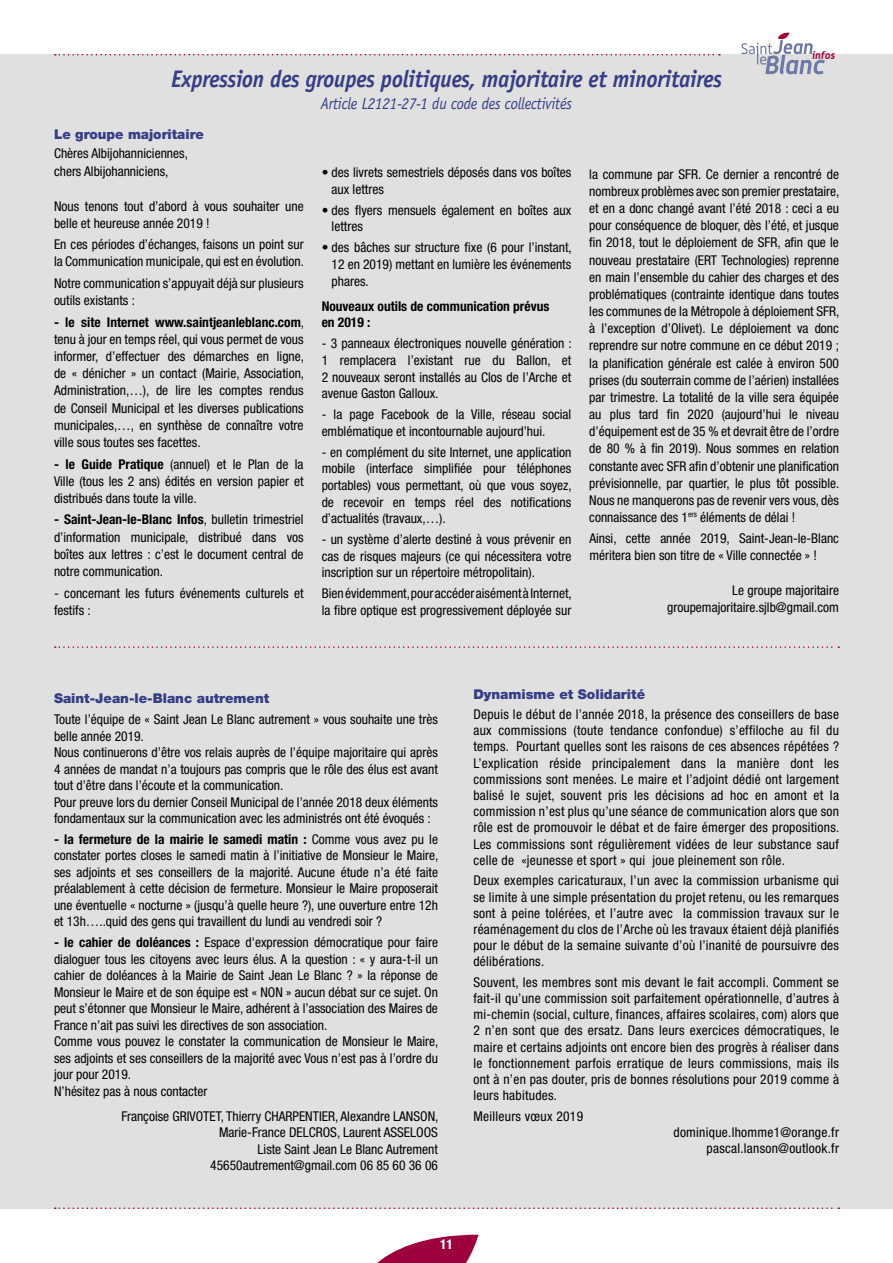
<style>
.page{position:relative;width:893px;height:1263px;background:#fff}
.page>*{position:absolute;margin:0;border:0;box-sizing:border-box;transform-origin:0 0}
.t1{font:italic 700 24px "Officina Sans Std";letter-spacing:-.01em;color:#353e85;scale:.91 1}
.t2{font:italic 16.5px "Officina Sans Std";letter-spacing:-.01em;color:#353e85;scale:.91 1}
.t3{font:condensed 13.5px/16.5px "Helvetica Neue LT Std";color:#000}
.t4{font:900 13.5px "Helvetica Neue LT Std";color:#353e85}
.t5{font:condensed 13.5px/16.2px "Helvetica Neue LT Std";letter-spacing:.02em;color:#000;text-align:right}
.t6{font:700 condensed 13.5px/16.6px "Helvetica Neue LT Std";color:#000}
.t7{font:700 condensed 13.5px "Helvetica Neue LT Std";color:#fff}
.t8{font:italic 700 10.5px "Alwyn";color:#9d003d}
.s1{font-weight:700}
</style>
<div class="page">
<svg style="left:377px;top:1234px;width:101px;height:29px"></svg>
<div style="left:0;top:54px;width:893px;height:1155px;background:#e0e0e0"></div>
<svg style="left:55px;top:1207px;width:784px;height:2px"></svg>
<svg style="left:55px;top:54px;width:665px;height:2px"></svg>
<svg style="left:741px;top:33px;width:84px;height:41px"></svg>
<svg style="left:55px;top:646px;width:784px;height:2px"></svg>
<p class="t8" style="left:812px;top:48px;width:24px">infos</p>
<h1 class="t1" style="left:171px;top:64px;width:607px">Expression des groupes politiques, majoritaire et minoritaires</h1>
<p class="t2" style="left:321px;top:94px;width:278px">Article L2121-27-1 du code des collectivités</p>
<p class="t4" style="left:54px;top:126px;width:151px">Le groupe majoritaire</p>
<p class="t3" style="left:54px;top:143px;width:135px;line-height:18.8px">Chères Albijohanniciennes, chers Albijohanniciens,</p>
<p class="t3" style="left:54px;top:197px;width:251px;line-height:17.2px">Nous tenons tout d’abord à vous souhaiter une belle et heureuse année 2019 !</p>
<p class="t3" style="left:54px;top:236px;width:252px;line-height:17.2px">En ces périodes d’échanges, faisons un point sur la Communication municipale, qui est en évolution.</p>
<p class="t3" style="left:54px;top:274px;width:251px;line-height:17.2px">Notre communication s’appuyait déjà sur plusieurs outils existants :</p>
<p class="t3" style="left:54px;top:313px;width:252px;line-height:17.2px;text-align:justify"><span class="s1">- le site Internet www.saintjeanleblanc.com</span>, tenu à jour en temps réel, qui vous permet de vous informer, d’effectuer des démarches en ligne, de « dénicher » un contact (Mairie, Association, Administration,…), de lire les comptes rendus de Conseil Municipal et les diverses publications municipales,…, en synthèse de connaître votre ville sous toutes ses facettes.</p>
<p class="t3" style="left:54px;top:455px;width:251px;line-height:17.2px;text-align:justify"><span class="s1">- le Guide Pratique</span> (annuel) et le Plan de la Ville (tous les 2 ans) édités en version papier et distribués dans toute la ville.</p>
<p class="t3" style="left:54px;top:511px;width:251px;line-height:17.2px;text-align:justify"><span class="s1">- Saint-Jean-le-Blanc Infos</span>, bulletin trimestriel d’information municipale, distribué dans vos boîtes aux lettres : c’est le document central de notre communication.</p>
<p class="t3" style="left:54px;top:584px;width:251px;line-height:17.2px">- concernant les futurs événements culturels et festifs :</p>
<p class="t3" style="left:332px;top:164px;width:241px;text-indent:-10px">• des livrets semestriels déposés dans vos boîtes aux lettres</p>
<p class="t3" style="left:332px;top:202px;width:241px;text-indent:-10px">• des flyers mensuels également en boîtes aux lettres</p>
<p class="t3" style="left:332px;top:239px;width:242px;text-align:justify;text-indent:-10px">• des bâches sur structure fixe (6 pour l’instant, 12 en 2019) mettant en lumière les événements phares.</p>
<p class="t6" style="left:322px;top:297px;width:229px">Nouveaux outils de communication prévus en 2019 :</p>
<p class="t3" style="left:322px;top:335px;width:252px;text-align:justify">- 3 panneaux électroniques nouvelle génération :<br>1 remplacera l’existant rue du Ballon, et 2 nouveaux seront installés au Clos de l’Arche et avenue Gaston Galloux.</p>
<p class="t3" style="left:322px;top:406px;width:251px">- la page Facebook de la Ville, réseau social emblématique et incontournable aujourd’hui.</p>
<p class="t3" style="left:322px;top:443px;width:252px;text-align:justify">- en complément du site Internet, une application mobile (interface simplifiée pour téléphones portables) vous permettant, où que vous soyez, de recevoir en temps réel des notifications d’actualités (travaux,…).</p>
<p class="t3" style="left:322px;top:531px;width:251px;text-align:justify">- un système d’alerte destiné à vous prévenir en cas de risques majeurs (ce qui nécessitera votre inscription sur un répertoire métropolitain).</p>
<p class="t3" style="left:322px;top:585px;width:252px">Bien évidemment, pour accéder aisément à Internet, la fibre optique est progressivement déployée sur</p>
<p class="t3" style="left:589px;top:165px;width:252px;line-height:17.1px;text-align:justify">la commune par SFR. Ce dernier a rencontré de nombreux problèmes avec son premier prestataire, et en a donc changé avant l’été 2018 : ceci a eu pour conséquence de bloquer, dès l’été, et jusque fin 2018, tout le déploiement de SFR, afin que le nouveau prestataire (ERT Technologies) reprenne en main l’ensemble du cahier des charges et des problématiques (contrainte identique dans toutes les communes de la Métropole à déploiement SFR, à l’exception d’Olivet). Le déploiement va donc reprendre sur notre commune en ce début 2019 ; la planification générale est calée à environ 500 prises (du souterrain comme de l’aérien) installées par trimestre. La totalité de la ville sera équipée au plus tard fin 2020 (aujourd’hui le niveau d’équipement est de 35 % et devrait être de l’ordre de 80 % à fin 2019). Nous sommes en relation constante avec SFR afin d’obtenir une planification prévisionnelle, par quartier, le plus tôt possible.<br>Nous ne manquerons pas de revenir vers vous, dès connaissance des 1<sup>ers</sup> éléments de délai !</p>
<p class="t3" style="left:589px;top:530px;width:251px;line-height:17.1px">Ainsi, cette année 2019, Saint-Jean-le-Blanc méritera bien son titre de « Ville connectée » !</p>
<p class="t3" style="left:667px;top:581px;width:173px;line-height:17.1px;text-align:right">Le groupe majoritaire groupemajoritaire.sjlb@gmail.com</p>
<p class="t4" style="left:54px;top:690px;width:217px">Saint-Jean-le-Blanc autrement</p>
<p class="t3" style="left:54px;top:711px;width:385px">Toute l’équipe de « Saint Jean Le Blanc autrement » vous souhaite une très belle année 2019.<br>Nous continuerons d’être vos relais auprès de l’équipe majoritaire qui après 4 années de mandat n’a toujours pas compris que le rôle des élus est avant tout d’être dans l’écoute et la communication.<br>Pour preuve lors du dernier Conseil Municipal de l’année 2018 deux éléments fondamentaux sur la communication avec les administrés ont été évoqués :</p>
<p class="t3" style="left:54px;top:831px;width:386px;text-align:justify"><span class="s1">- la fermeture de la mairie le samedi matin :</span> Comme vous avez pu le constater portes closes le samedi matin à l’initiative de Monsieur le Maire, ses adjoints et ses conseillers de la majorité. Aucune étude n’a été faite préalablement à cette décision de fermeture. Monsieur le Maire proposerait une éventuelle « nocturne » (jusqu’à quelle heure ?), une ouverture entre 12h et 13h…..quid des gens qui travaillent du lundi au vendredi soir ?</p>
<p class="t3" style="left:54px;top:934px;width:386px"><span class="s1">- le cahier de doléances :</span> Espace d'expression démocratique pour faire dialoguer tous les citoyens avec leurs élus. A la question : « y aura-t-il un cahier de doléances à la Mairie de Saint Jean Le Blanc ? » la réponse de Monsieur le Maire et de son équipe est « NON » aucun débat sur ce sujet. On peut s’étonner que Monsieur le Maire, adhérent à l’association des Maires de France n’ait pas suivi les directives de son association.<br>Comme vous pouvez le constater la communication de Monsieur le Maire, ses adjoints et ses conseillers de la majorité avec Vous n’est pas à l’ordre du jour pour 2019.<br>N’hésitez pas à nous contacter</p>
<p class="t3" style="left:121px;top:1107px;width:319px;text-align:right">Françoise GRIVOTET, Thierry CHARPENTIER, Alexandre LANSON, Marie-France DELCROS, Laurent ASSELOOS<br>Liste Saint Jean Le Blanc Autrement 45650autrement@gmail.com 06 85 60 36 06</p>
<p class="t4" style="left:473px;top:686px;width:173px">Dynamisme et Solidarité</p>
<p class="t3" style="left:473px;top:706px;width:367px;text-align:justify">Depuis le début de l’année 2018, la présence des conseillers de base aux commissions (toute tendance confondue) s’effiloche au fil du temps. Pourtant quelles sont les raisons de ces absences répétées ?<br>L’explication réside principalement dans la manière dont les commissions sont menées. Le maire et l’adjoint dédié ont largement balisé le sujet, souvent pris les décisions ad hoc en amont et la commission n’est plus qu’une séance de communication alors que son rôle est de promouvoir le débat et de faire émerger des propositions.<br>Les commissions sont régulièrement vidées de leur substance sauf celle de «jeunesse et sport » qui joue pleinement son rôle.</p>
<p class="t3" style="left:473px;top:872px;width:367px;text-align:justify">Deux exemples caricaturaux, l’un avec la commission urbanisme qui se limite à une simple présentation du projet retenu, ou les remarques sont à peine tolérées, et l’autre avec la commission travaux sur le réaménagement du clos de l’Arche où les travaux étaient déjà planifiés pour le début de la semaine suivante d’où l’inanité de poursuivre des délibérations.</p>
<p class="t3" style="left:473px;top:974px;width:367px;text-align:justify">Souvent, les membres sont mis devant le fait accompli. Comment se fait-il qu’une commission soit parfaitement opérationnelle, d’autres à mi-chemin (social, culture, finances, affaires scolaires, com) alors que 2 n’en sont que des ersatz. Dans leurs exercices démocratiques, le maire et certains adjoints ont encore bien des progrès à réaliser dans le fonctionnement parfois erratique de leurs commissions, mais ils ont à n’en pas douter, pris de bonnes résolutions pour 2019 comme à leurs habitudes.</p>
<p class="t5" style="left:473px;top:1108px;width:111px">Meilleurs vœux 2019</p>
<p class="t5" style="left:673px;top:1124px;width:167px">dominique.lhomme1@orange.fr pascal.lanson@outlook.fr</p>
<p class="t7" style="left:440px;top:1236px;width:14px">11</p>
</div>
